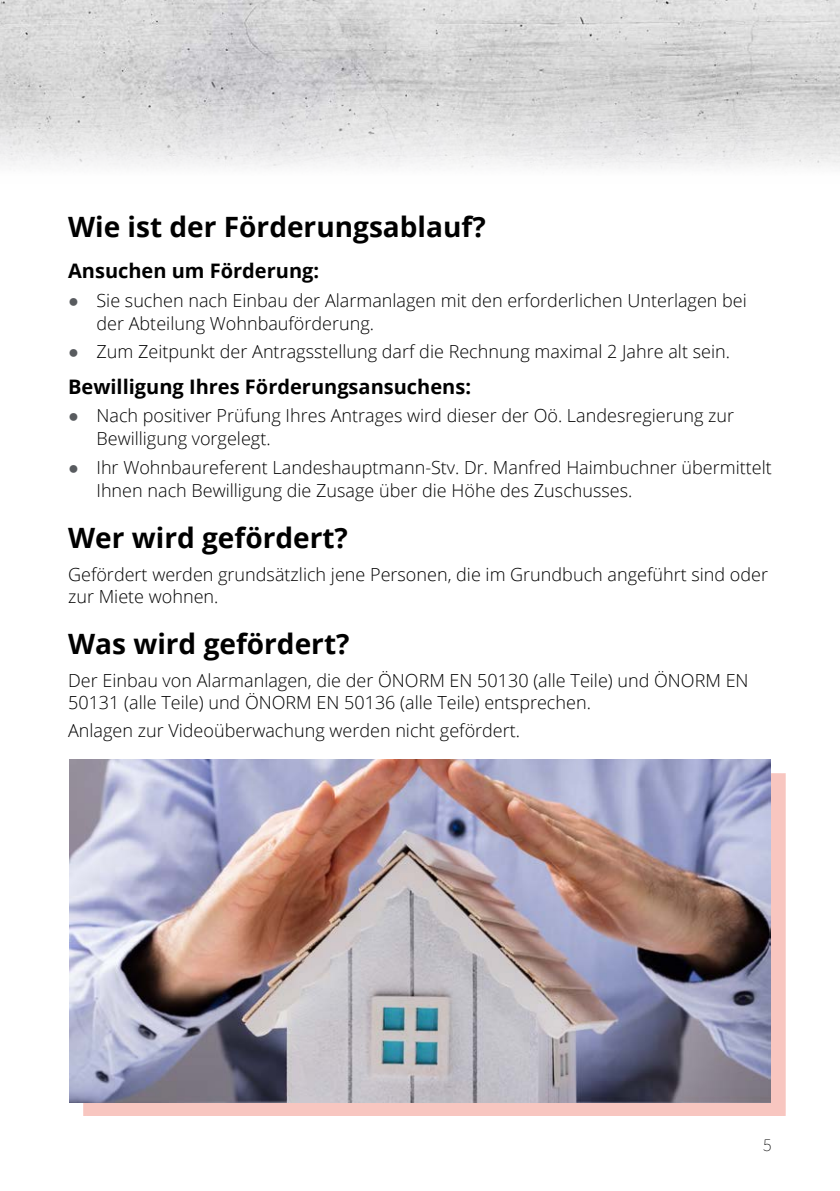
<style>
.page{position:relative;width:840px;height:1191px;background:#fff}
.page>*{position:absolute;margin:0;border:0;box-sizing:border-box;transform-origin:0 0}
.t1{font:700 28px "Open Sans";color:#000}
.t2{font:700 20px "Open Sans";color:#000}
.P_FT{font:300 18px/23px "Open Sans";color:#000}
.t3{font:200 18px "Source Sans Pro";color:#000}
.s1{font-family:"Arial Narrow";font-weight:400;color:#585b5f}
</style>
<div class="page">
<div style="left:83px;top:772px;width:702px;height:343px;background:#f8c6c0"></div>
<img style="left:69px;top:760px;width:701px;height:342px">
<img style="left:0;top:0;width:839px;height:169px">
<h1 class="t1" style="left:68px;top:207px;width:419px">Wie ist der Förderungsablauf?</h1>
<h2 class="t2" style="left:68px;top:256px;width:252px">Ansuchen um Förderung:</h2>
<p class="P_FT" style="left:96px;top:288px;width:651px;text-indent:-28px"><span class="s1">●</span> Sie suchen nach Einbau der Alarmanlagen mit den erforderlichen Unterlagen bei der Abteilung Wohnbauförderung.</p>
<p class="P_FT" style="left:68px;top:340px;width:663px"><span class="s1">●</span> Zum Zeitpunkt der Antragsstellung darf die Rechnung maximal 2 Jahre alt sein.</p>
<h2 class="t2" style="left:68px;top:372px;width:404px">Bewilligung Ihres Förderungsansuchens:</h2>
<p class="P_FT" style="left:96px;top:404px;width:638px;text-indent:-28px"><span class="s1">●</span> Nach positiver Prüfung Ihres Antrages wird dieser der Oö. Landesregierung zur<br>Bewilligung vorgelegt.</p>
<p class="P_FT" style="left:96px;top:455px;width:676px;text-indent:-28px"><span class="s1">●</span> Ihr Wohnbaureferent Landeshauptmann-Stv. Dr. Manfred Haimbuchner übermittelt<br>Ihnen nach Bewilligung die Zusage über die Höhe des Zuschusses.</p>
<h1 class="t1" style="left:68px;top:518px;width:281px">Wer wird gefördert?</h1>
<p class="P_FT" style="left:68px;top:563px;width:701px;line-height:22px">Gefördert werden grundsätzlich jene Personen, die im Grundbuch angeführt sind oder zur Miete wohnen.</p>
<h1 class="t1" style="left:68px;top:624px;width:283px">Was wird gefördert?</h1>
<p class="P_FT" style="left:68px;top:669px;width:681px;line-height:22px">Der Einbau von Alarmanlagen, die der ÖNORM EN 50130 (alle Teile) und ÖNORM EN<br>50131 (alle Teile) und ÖNORM EN 50136 (alle Teile) entsprechen.</p>
<p class="P_FT" style="left:68px;top:718px;width:453px">Anlagen zur Videoüberwachung werden nicht gefördert.</p>
<p class="t3" style="left:762px;top:1133px;width:10px">5</p>
</div>
